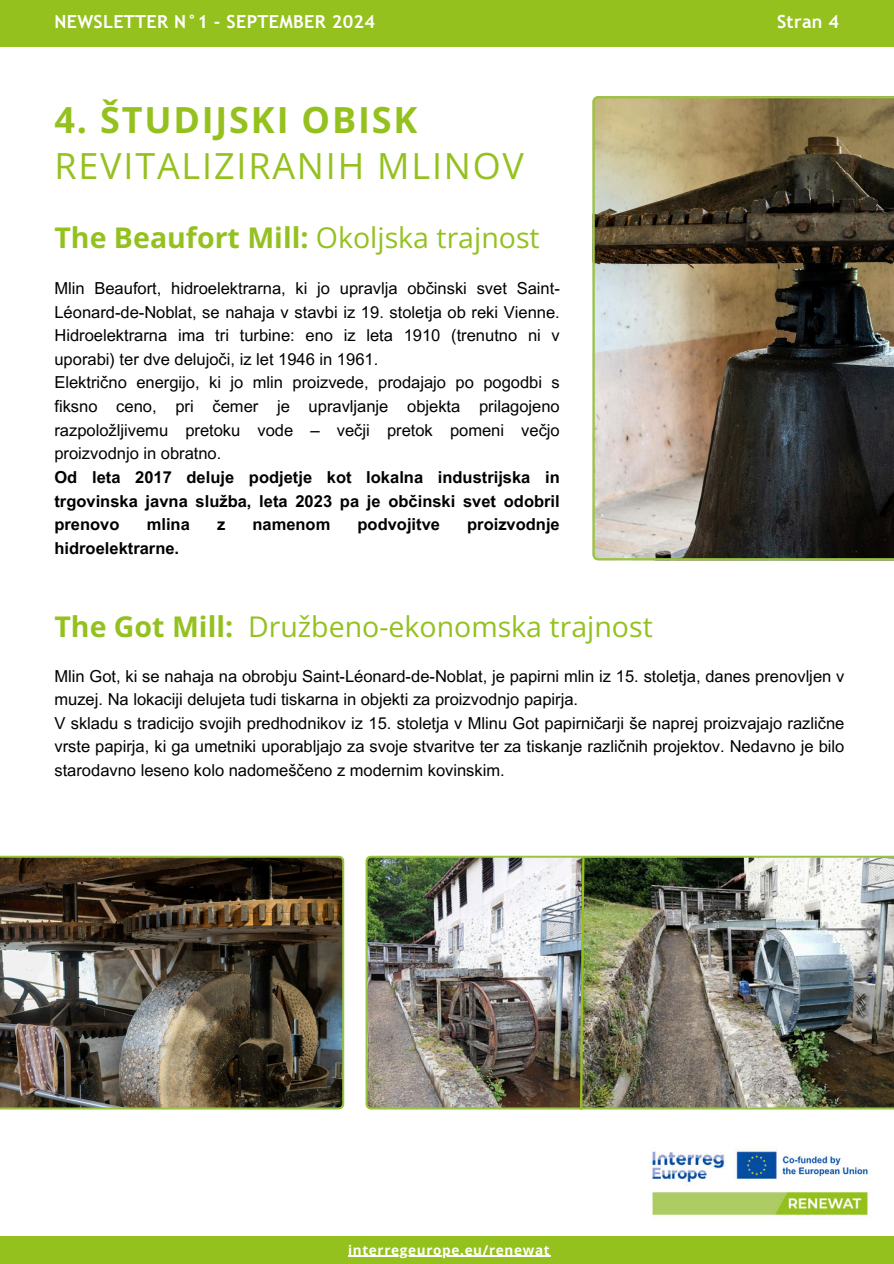
<style>
.page{position:relative;width:894px;height:1264px;background:#fff}
.page>*{position:absolute;margin:0;border:0;box-sizing:border-box;transform-origin:0 0}
.t1{font:36px "Open Sans";letter-spacing:.05em;color:#95c11f}
.t2{font:700 36px "Open Sans";letter-spacing:.05em;color:#95c11f}
.t3{font:28.5px "Open Sans";color:#94c11f}
.t4{font:700 28.5px "Open Sans";color:#94c11f}
.t5{font:700 18px "Trebuchet MS";letter-spacing:.015em;color:#fff}
.t6{font:16.5px/23.7px "Arial MT Pro";color:#000}
.t7{font:700 16.5px/23.7px "Arial MT Pro";color:#000;text-align:justify}
.t8{font:700 13.5px "Open Sans";letter-spacing:.05em;color:#fff}
.s1{font-weight:400}
.s2{font-weight:700}
</style>
<div class="page">
<div style="left:0;top:0;width:893px;height:47px;background:#95c11f"></div>
<img style="left:651px;top:1150px;width:220px;height:68px">
<div style="left:0;top:1235px;width:893px;height:28px;background:#95c11f"></div>
<img style="left:592px;top:96px;width:301px;height:464px">
<img style="left:0;top:855px;width:344px;height:254px">
<img style="left:365px;top:855px;width:528px;height:254px">
<hr style="left:348px;top:1255px;width:202px;height:1px;background:#fff">
<img style="left:578px;top:855px;width:7px;height:255px">
<p class="t5" style="left:54px;top:11px;width:322px">NEWSLETTER N°1 - SEPTEMBER 2024</p>
<p class="t5" style="left:776px;top:11px;width:64px">Stran 4</p>
<h1 class="t2" style="left:54px;top:94px;width:364px">4. ŠTUDIJSKI OBISK</h1>
<h1 class="t1" style="left:54px;top:141px;width:471px">REVITALIZIRANIH MLINOV</h1>
<h2 class="t4" style="left:54px;top:217px;width:486px">The Beaufort Mill: <span class="s1">Okoljska trajnost</span></h2>
<p class="t6" style="left:54px;top:277px;width:506px">Mlin Beaufort, hidroelektrarna, ki jo upravlja občinski svet Saint-Léonard-de-Noblat, se nahaja v stavbi iz 19. stoletja ob reki Vienne.<br>Hidroelektrarna ima tri turbine: eno iz leta 1910 (trenutno ni v uporabi) ter dve delujoči, iz let 1946 in 1961.<br>Električno energijo, ki jo mlin proizvede, prodajajo po pogodbi s fiksno ceno, pri čemer je upravljanje objekta prilagojeno razpoložljivemu pretoku vode – večji pretok pomeni večjo proizvodnjo in obratno.</p>
<p class="t7" style="left:54px;top:466px;width:506px">Od leta 2017 deluje podjetje kot lokalna industrijska in trgovinska javna služba, leta 2023 pa je občinski svet odobril prenovo</p>
<p class="t7" style="left:147px;top:513px;width:45px">mlina</p>
<p class="t7" style="left:217px;top:513px;width:10px">z</p>
<p class="t7" style="left:252px;top:513px;width:79px">namenom</p>
<p class="t7" style="left:357px;top:513px;width:84px">podvojitve</p>
<p class="t7" style="left:467px;top:513px;width:94px">proizvodnje</p>
<p class="t7" style="left:54px;top:536px;width:126px">hidroelektrarne.</p>
<h2 class="t3" style="left:54px;top:607px;width:599px"><span class="s2">The Got Mill:</span> Družbeno-ekonomska trajnost</h2>
<p class="t6" style="left:54px;top:664px;width:791px">Mlin Got, ki se nahaja na obrobju Saint-Léonard-de-Noblat, je papirni mlin iz 15. stoletja, danes prenovljen v muzej. Na lokaciji delujeta tudi tiskarna in objekti za proizvodnjo papirja.<br>V skladu s tradicijo svojih predhodnikov iz 15. stoletja v Mlinu Got papirničarji še naprej proizvajajo različne vrste papirja, ki ga umetniki uporabljajo za svoje stvaritve ter za tiskanje različnih projektov. Nedavno je bilo starodavno leseno kolo nadomeščeno z modernim kovinskim.</p>
<p class="t8" style="left:348px;top:1240px;width:203px">interregeurope.eu/renewat</p>
</div>
